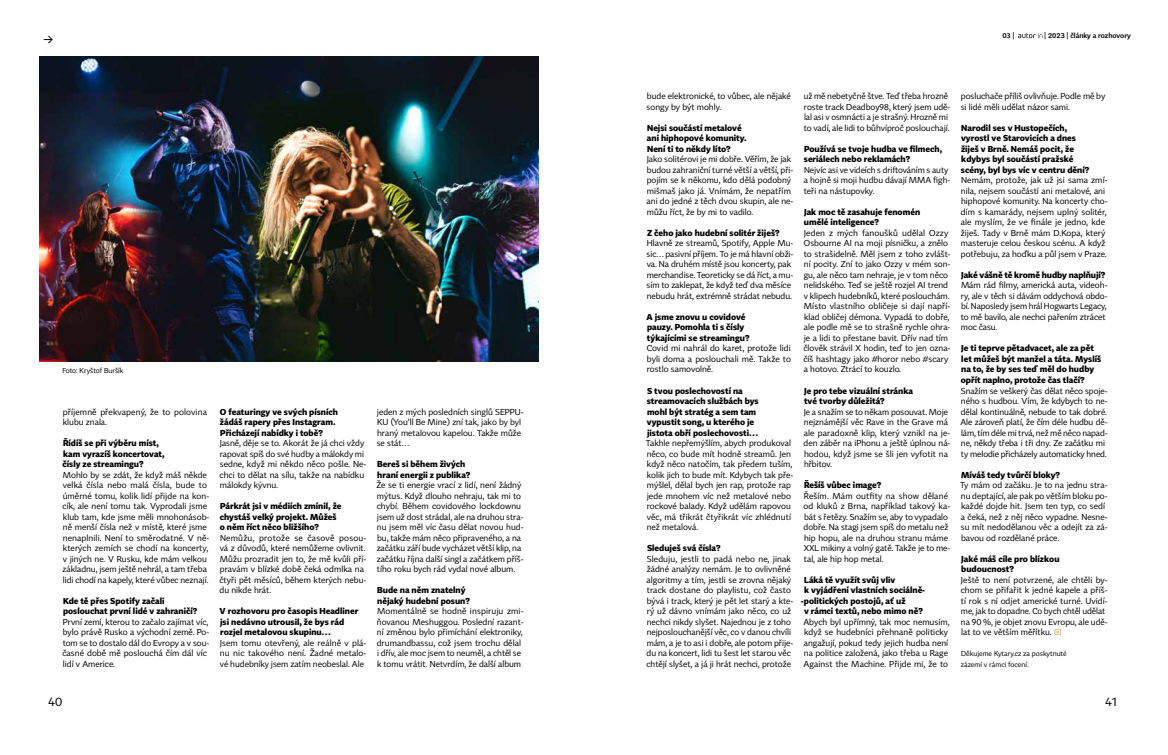
<style>
.page{position:relative;width:1168px;height:755px;background:#fff}
.page>*{position:absolute;margin:0;border:0;box-sizing:border-box;transform-origin:0 0}
.t1{font:12.5px "Tabac Sans";color:#000}
.t2{font:12px "Tabac Sans";color:#000}
.t3{font:8.5px/10.5px "Tabac Sans";color:#000}
.t4{font:700 8.5px/10.5px "Tabac Sans";color:#000}
.t5{font:7px/10.5px "Tabac Sans";color:#000}
.t6{font:600 7px "Tabac Sans";color:#000}
.s1{color:#cd9039}
</style>
<div class="page">
<img style="left:40px;top:57px;width:499px;height:305px">
<svg style="left:1018px;top:33px;width:24px;height:5px"></svg>
<h1 class="t1" style="left:43px;top:32px;width:11px">→</h1>
<p class="t5" style="left:62px;top:365px;width:63px">Foto: Kryštof Buršík</p>
<p class="t3" style="left:63px;top:406px;width:146px">příjemně překvapený, že to polovina klubu znala.</p>
<p class="t4" style="left:63px;top:437px;width:104px">Řídíš se při výběru míst, kam vyrazíš koncertovat, čísly ze streamingu?</p>
<p class="t3" style="left:63px;top:469px;width:148px">Mohlo by se zdát, že když máš někde velká čísla nebo malá čísla, bude to úměrné tomu, kolik lidí přijde na kon&shy;cík, ale není tomu tak. Vyprodali jsme klub tam, kde jsme měli mnohonásob&shy;ně menší čísla než v místě, které jsme nenaplnili. Není to směrodatné. V ně&shy;kterých zemích se chodí na koncerty, v jiných ne. V Rusku, kde mám velkou základnu, jsem ještě nehrál, a tam třeba lidi chodí na kapely, které vůbec neznají.</p>
<p class="t4" style="left:63px;top:595px;width:136px">Kde tě přes Spotify začali poslouchat první lidé v zahraničí?</p>
<p class="t3" style="left:62px;top:616px;width:148px">První zemí, kterou to začalo zajímat víc, bylo právě Rusko a východní země. Po&shy;tom se to dostalo dál do Evropy a v sou&shy;časné době mě poslouchá čím dál víc lidí v Americe.</p>
<p class="t4" style="left:220px;top:406px;width:120px">O featuringy ve svých písních žádáš rapery přes Instagram.<br>Přicházejí nabídky i tobě?</p>
<p class="t3" style="left:220px;top:437px;width:148px">Jasně, děje se to. Akorát že já chci vždy rapovat spíš do své hudby a málokdy mi sedne, když mi někdo něco pošle. Ne&shy;chci to dělat na sílu, takže na nabídku málokdy kývnu.</p>
<p class="t4" style="left:220px;top:500px;width:123px">Párkrát jsi v médiích zmínil, že chystáš velký projekt. Můžeš o něm říct něco bližšího?</p>
<p class="t3" style="left:219px;top:532px;width:148px">Nemůžu, protože se časově posou&shy;vá z důvodů, které nemůžeme ovlivnit.<br>Můžu prozradit jen to, že mě kvůli pří&shy;pravám v blízké době čeká odmlka na čtyři pět měsíců, během kterých nebu&shy;du nikde hrát.</p>
<p class="t4" style="left:220px;top:605px;width:140px">V rozhovoru pro časopis Headliner jsi nedávno utrousil, že bys rád rozjel metalovou skupinu…</p>
<p class="t3" style="left:220px;top:637px;width:148px;text-align:justify">Jsem tomu otevřený, ale reálně v plá&shy;nu nic takového není. Žadné metalo&shy;vé hudebníky jsem zatím neobeslal. Ale</p>
<p class="t3" style="left:377px;top:406px;width:148px">jeden z mých posledních singlů SEPPU-<br>KU (You’ll Be Mine) zní tak, jako by byl hraný metalovou kapelou. Takže může se stát…</p>
<p class="t4" style="left:377px;top:458px;width:95px">Bereš si během živých hraní energii z publika?</p>
<p class="t3" style="left:376px;top:479px;width:149px">Že se ti energie vrací z lidí, není žádný mýtus. Když dlouho nehraju, tak mi to chybí. Během covidového lockdownu jsem už dost strádal, ale na druhou stra&shy;nu jsem měl víc času dělat novou hud&shy;bu, takže mám něco připraveného, a na začátku září bude vycházet větší klip, na začátku října další singl a začátkem příš&shy;tího roku bych rád vydal nové album.</p>
<p class="t4" style="left:377px;top:584px;width:94px">Bude na něm znatelný nějaký hudební posun?</p>
<p class="t3" style="left:377px;top:605px;width:148px">Momentálně se hodně inspiruju zmi&shy;ňovanou Meshuggou. Poslední razant&shy;ní změnou bylo přimíchání elektroniky, drumandbassu, což jsem trochu dělal i dřív, ale moc jsem to neuměl, a chtěl se k tomu vrátit. Netvrdím, že další album</p>
<p class="t6" style="left:1002px;top:31px;width:14px">03 |</p>
<p class="t6" style="left:1044px;top:31px;width:88px">| 2023 | články a rozhovory</p>
<p class="t3" style="left:647px;top:91px;width:146px">bude elektronické, to vůbec, ale nějaké songy by být mohly.</p>
<p class="t4" style="left:647px;top:122px;width:101px">Nejsi součástí metalové ani hiphopové komunity.<br>Není ti to někdy líto?</p>
<p class="t3" style="left:647px;top:154px;width:148px">Jako solitérovi je mi dobře. Věřím, že jak budou zahraniční turné větší a větší, při&shy;pojím se k někomu, kdo dělá podobný mišmaš jako já. Vnímám, že nepatřím ani do jedné z těch dvou skupin, ale ne&shy;můžu říct, že by mi to vadilo.</p>
<p class="t4" style="left:647px;top:227px;width:134px">Z čeho jako hudební solitér žiješ?</p>
<p class="t3" style="left:647px;top:238px;width:148px">Hlavně ze streamů, Spotify, Apple Mu&shy;sic… pasivní příjem. To je má hlavní obži&shy;va. Na druhém místě jsou koncerty, pak merchandise. Teoreticky se dá říct, a mu&shy;sím to zaklepat, že když teď dva měsíce nebudu hrát, extrémně strádat nebudu.</p>
<p class="t4" style="left:646px;top:311px;width:105px">A jsme znovu u covidové pauzy. Pomohla ti s čísly týkajícími se streamingu?</p>
<p class="t3" style="left:647px;top:343px;width:146px;text-align:justify">Covid mi nahrál do karet, protože lidi byli doma a poslouchali mě. Takže to rostlo samovolně.</p>
<p class="t4" style="left:647px;top:385px;width:113px">S tvou poslechovostí na streamovacích službách bys mohl být stratég a sem tam vypustit song, u kterého je jistota obří poslechovosti…</p>
<p class="t3" style="left:646px;top:437px;width:149px">Takhle nepřemýšlím, abych produkoval něco, co bude mít hodně streamů. Jen když něco natočím, tak předem tuším, kolik jich to bude mít. Kdybych tak pře&shy;mýšlel, dělal bych jen rap, protože rap jede mnohem víc než metalové nebo rockové balady. Když udělám rapovou věc, má třikrát čtyřikrát víc zhlédnutí než metalová.</p>
<p class="t4" style="left:647px;top:542px;width:75px">Sleduješ svá čísla?</p>
<p class="t3" style="left:646px;top:553px;width:148px">Sleduju, jestli to padá nebo ne, jinak žádné analýzy nemám. Je to ovlivněné algoritmy a tím, jestli se zrovna nějaký track dostane do playlistu, což často bývá i track, který je pět let starý a kte&shy;rý už dávno vnímám jako něco, co už nechci nikdy slyšet. Najednou je z toho nejposlouchanější věc, co v danou chvíli mám, a je to asi i dobře, ale potom přije&shy;du na koncert, lidi tu šest let starou věc chtějí slyšet, a já ji hrát nechci, protože</p>
<p class="t3" style="left:804px;top:91px;width:148px">už mě nebetyčně štve. Teď třeba hrozně roste track Deadboy98, který jsem udě&shy;lal asi v osmnácti a je strašný. Hrozně mi to vadí, ale lidi to bůhvíproč poslouchají.</p>
<p class="t4" style="left:804px;top:143px;width:140px">Používá se tvoje hudba ve filmech, seriálech nebo reklamách?</p>
<p class="t3" style="left:804px;top:164px;width:148px">Nejvíc asi ve videích s driftováním s auty a hojně si moji hudbu dávají MMA figh&shy;teři na nástupovky.</p>
<p class="t4" style="left:804px;top:206px;width:118px">Jak moc tě zasahuje fenomén umělé inteligence?</p>
<p class="t3" style="left:803px;top:227px;width:149px">Jeden z mých fanoušků udělal Ozzy Osbourne AI na moji písničku, a znělo to strašidelně. Měl jsem z toho zvlášt&shy;ní pocity. Zní to jako Ozzy v mém son&shy;gu, ale něco tam nehraje, je v tom něco nelidského. Teď se ještě rozjel AI trend v klipech hudebníků, které poslouchám.<br>Místo vlastního obličeje si dají napří&shy;klad obličej démona. Vypadá to dobře, ale podle mě se to strašně rychle ohra&shy;je a lidi to přestane bavit. Dřív nad tím člověk strávil X hodin, teď to jen ozna&shy;číš hashtagy jako #horor nebo #scary a hotovo. Ztrácí to kouzlo.</p>
<p class="t4" style="left:804px;top:385px;width:110px">Je pro tebe vizuální stránka tvé tvorby důležitá?</p>
<p class="t3" style="left:804px;top:406px;width:148px">Je a snažím se to někam posouvat. Moje nejznámější věc Rave in the Grave má ale paradoxně klip, který vznikl na je&shy;den záběr na iPhonu a ještě úplnou ná&shy;hodou, když jsme se šli jen vyfotit na hřbitov.</p>
<p class="t4" style="left:804px;top:479px;width:79px">Řešíš vůbec image?</p>
<p class="t3" style="left:804px;top:490px;width:148px">Řeším. Mám outfity na show dělané od kluků z Brna, například takový ka&shy;bát s řetězy. Snažím se, aby to vypadalo dobře. Na stagi jsem spíš do metalu než hip hopu, ale na druhou stranu máme XXL mikiny a volný gatě. Takže je to me&shy;tal, ale hip hop metal.</p>
<p class="t4" style="left:804px;top:574px;width:93px">Láká tě využít svůj vliv</p>
<p class="t4" style="left:804px;top:584px;width:122px">k vyjádření vlastních sociálně-</p>
<p class="t4" style="left:801px;top:595px;width:106px">-politických postojů, ať už</p>
<p class="t4" style="left:804px;top:605px;width:120px">v rámci textů, nebo mimo ně?</p>
<p class="t3" style="left:803px;top:616px;width:148px">Abych byl upřímný, tak moc nemusím, když se hudebníci přehnaně politicky angažují, pokud tedy jejich hudba není na politice založená, jako třeba u Rage Against the Machine. Přijde mi, že to</p>
<p class="t3" style="left:961px;top:91px;width:146px">posluchače příliš ovlivňuje. Podle mě by si lidé měli udělat názor sami.</p>
<p class="t4" style="left:961px;top:122px;width:130px">Narodil ses v Hustopečích, vyrostl ve Starovicích a dnes žiješ v Brně. Nemáš pocit, že kdybys byl součástí pražské scény, byl bys víc v centru dění?</p>
<p class="t3" style="left:961px;top:175px;width:148px">Nemám, protože, jak už jsi sama zmí&shy;nila, nejsem součástí ani metalové, ani hiphopové komunity. Na koncerty cho&shy;dím s kamarády, nejsem uplný solitér, ale myslím, že ve finále je jedno, kde žiješ. Tady v Brně mám D.Kopa, který masteruje celou českou scénu. A když potřebuju, za hoďku a půl jsem v Praze.</p>
<p class="t4" style="left:961px;top:269px;width:146px">Jaké vášně tě kromě hudby naplňují?</p>
<p class="t3" style="left:961px;top:280px;width:148px">Mám rád filmy, americká auta, videoh&shy;ry, ale v těch si dávám oddychová obdo&shy;bí. Naposledy jsem hrál Hogwarts Legacy, to mě bavilo, ale nechci pařením ztrácet moc času.</p>
<p class="t4" style="left:961px;top:343px;width:142px">Je ti teprve pětadvacet, ale za pět let můžeš být manžel a táta. Myslíš na to, že by ses teď měl do hudby opřít naplno, protože čas tlačí?</p>
<p class="t3" style="left:960px;top:385px;width:149px">Snažím se veškerý čas dělat něco spoje&shy;ného s hudbou. Vím, že kdybych to ne&shy;dělal kontinuálně, nebude to tak dobré.<br>Ale zároveň platí, že čím déle hudbu dě&shy;lám, tím déle mi trvá, než mě něco napad&shy;ne, někdy třeba i tři dny. Ze začátku mi ty melodie přicházely automaticky hned.</p>
<p class="t4" style="left:961px;top:469px;width:101px">Míváš tedy tvůrčí bloky?</p>
<p class="t3" style="left:960px;top:479px;width:149px">Ty mám od začáku. Je to na jednu stra&shy;nu deptající, ale pak po větším bloku po&shy;každé dojde hit. Jsem ten typ, co sedí a čeká, než z něj něco vypadne. Nesne&shy;su mít nedodělanou věc a odejít za zá&shy;bavou od rozdělané práce.</p>
<p class="t4" style="left:961px;top:553px;width:100px">Jaké máš cíle pro blízkou budoucnost?</p>
<p class="t3" style="left:961px;top:574px;width:148px">Ještě to není potvrzené, ale chtěli by&shy;chom se přifařit k jedné kapele a příš&shy;tí rok s ní odjet americké turné. Uvidí&shy;me, jak to dopadne. Co bych chtěl udělat na 90 %, je objet znovu Evropu, ale udě&shy;lat to ve větším měřítku. <span class="s1">×</span></p>
<p class="t5" style="left:961px;top:648px;width:107px">Děkujeme Kytary.cz za poskytnuté zázemí v rámci focení.</p>
<h2 class="t2" style="left:48px;top:693px;width:15px">40</h2>
<h2 class="t2" style="left:1105px;top:693px;width:13px">41</h2>
</div>
